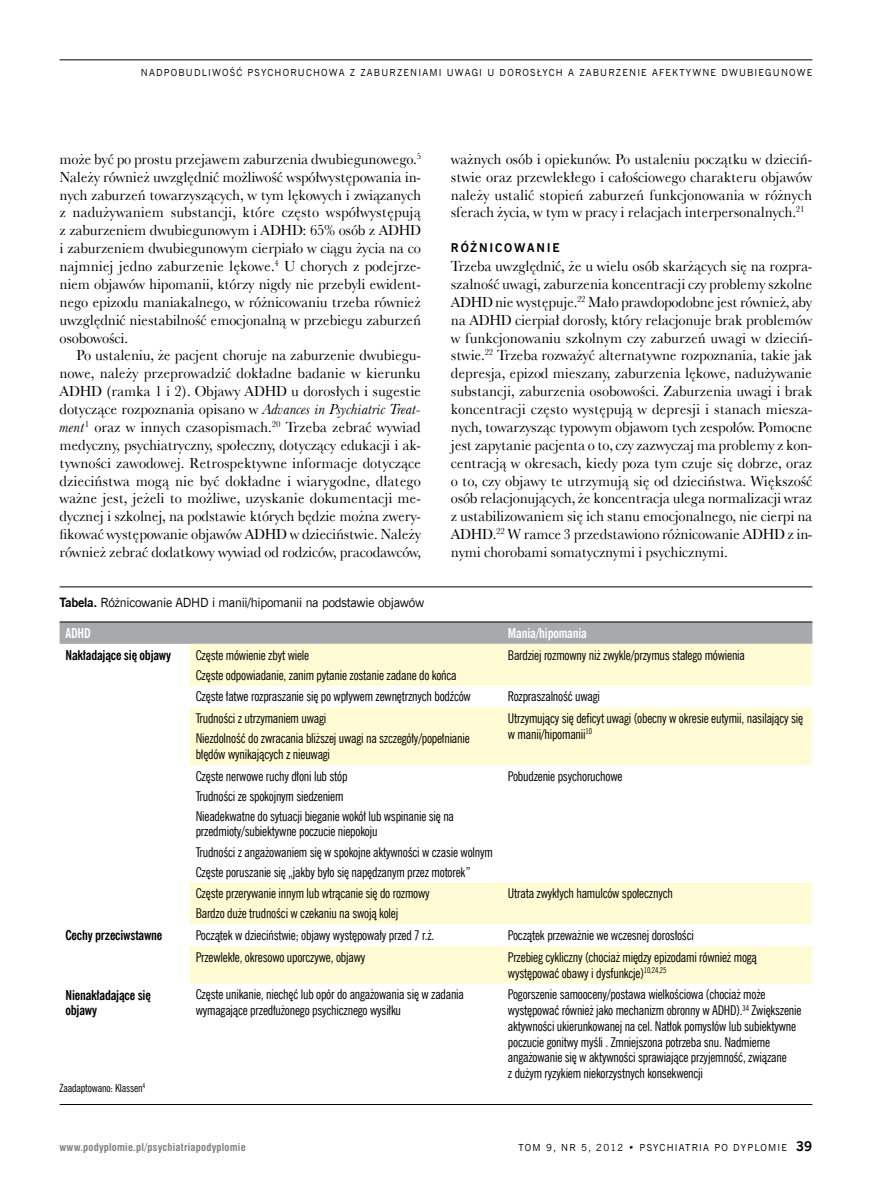
<style>
.page{position:relative;width:872px;height:1191px;background:#fff}
.page>*{position:absolute;margin:0;border:0;box-sizing:border-box;transform-origin:0 0}
.t1{font:15px/17.9px "Baskervlle 2 EU";letter-spacing:-.02em;color:#000;text-align:justify}
.t2{font:13.5px/15.8px "News Goth Cn EU";letter-spacing:-.015em;color:#000}
.t3{font:700 13.5px/15.8px "News Goth Cn EU";letter-spacing:-.015em;color:#000}
.t4{font:700 13.5px "News Goth Cn EU";letter-spacing:-.015em;color:#fff}
.t5{font:12.75px "News Goth EU";letter-spacing:-.02em;color:#000}
.t6{font:700 12px "News Goth EU";letter-spacing:.15em;color:#000}
.t7{font:11.25px "News Goth Cn EU";letter-spacing:-.015em;color:#000}
.t8{font:700 10.5px "Swis 721 Cn EU";letter-spacing:.02em;color:#808285}
.t9{font:9.75px "News Goth EU";letter-spacing:.12em;color:#000}
.s1{font-style:italic}
.s2{font-weight:700}
.s3{font-weight:700;font-size:13.5px}
</style>
<div class="page">
<hr style="left:60px;top:60px;width:752px;height:1px;background:#000">
<hr style="left:60px;top:1104px;width:752px;height:1px;background:#000">
<hr style="left:60px;top:586px;width:752px;height:1px;background:#000">
<svg style="left:60px;top:622px;width:752px;height:22px;background:#a4a6a8"></svg>
<svg style="left:190px;top:644px;width:622px;height:339px;fill:#fffcd5"></svg>
<hr style="left:60px;top:621px;width:130px;height:1px;background:#000">
<hr style="left:190px;top:621px;width:312px;height:1px;background:#000">
<hr style="left:502px;top:621px;width:310px;height:1px;background:#000">
<p class="t9" style="left:141px;top:67px;width:673px">NADPOBUDLIWOŚĆ PSYCHORUCHOWA Z ZABURZENIAMI UWAGI U DOROSŁYCH A ZABURZENIE AFEKTYWNE DWUBIEGUNOWE</p>
<p class="t1" style="left:60px;top:150px;width:363px">może być po prostu przejawem zaburzenia dwubiegunowego.<sup>5<br></sup>Należy również uwzględnić możliwość współwystępowania in&shy;nych zaburzeń towarzyszących, w tym lękowych i związanych z nadużywaniem substancji, które często współwystępują z zaburzeniem dwubiegunowym i ADHD: 65% osób z ADHD i zaburzeniem dwubiegunowym cierpiało w ciągu życia na co najmniej jedno zaburzenie lękowe.<sup>4</sup> U chorych z podejrze&shy;niem objawów hipomanii, którzy nigdy nie przebyli ewident&shy;nego epizodu maniakalnego, w różnicowaniu trzeba również uwzględnić niestabilność emocjonalną w przebiegu zaburzeń osobowości.</p>
<p class="t1" style="left:60px;top:346px;width:363px;text-indent:17px">Po ustaleniu, że pacjent choruje na zaburzenie dwubiegu&shy;nowe, należy przeprowadzić dokładne badanie w kierunku ADHD (ramka 1 i 2). Objawy ADHD u dorosłych i sugestie dotyczące rozpoznania opisano w <span class="s1">Advances in Psychiatric Treat&shy;ment</span><sup>1</sup> oraz w innych czasopismach.<sup>20</sup> Trzeba zebrać wywiad medyczny, psychiatryczny, społeczny, dotyczący edukacji i ak&shy;tywności zawodowej. Retrospektywne informacje dotyczące dzieciństwa mogą nie być dokładne i wiarygodne, dlatego ważne jest, jeżeli to możliwe, uzyskanie dokumentacji me&shy;dycznej i szkolnej, na podstawie których będzie można zwery&shy;fikować występowanie objawów ADHD w dzieciństwie. Należy również zebrać dodatkowy wywiad od rodziców, pracodawców,</p>
<p class="t1" style="left:451px;top:150px;width:363px">ważnych osób i opiekunów. Po ustaleniu początku w dzieciń&shy;stwie oraz przewlekłego i całościowego charakteru objawów należy ustalić stopień zaburzeń funkcjonowania w różnych sferach życia, w tym w pracy i relacjach interpersonalnych.<sup>21</sup></p>
<p class="t6" style="left:451px;top:240px;width:110px">RÓŻNICOWANIE</p>
<p class="t1" style="left:451px;top:257px;width:363px">Trzeba uwzględnić, że u wielu osób skarżących się na rozpra&shy;szalność uwagi, zaburzenia koncentracji czy problemy szkolne ADHD nie występuje.<sup>22</sup> Mało prawdopodobne jest również, aby na ADHD cierpiał dorosły, który relacjonuje brak problemów w funkcjonowaniu szkolnym czy zaburzeń uwagi w dzieciń&shy;stwie.<sup>22</sup> Trzeba rozważyć alternatywne rozpoznania, takie jak depresja, epizod mieszany, zaburzenia lękowe, nadużywanie substancji, zaburzenia osobowości. Zaburzenia uwagi i brak koncentracji często występują w depresji i stanach miesza&shy;nych, towarzysząc typowym objawom tych zespołów. Pomocne jest zapytanie pacjenta o to, czy zazwyczaj ma problemy z kon&shy;centracją w okresach, kiedy poza tym czuje się dobrze, oraz o to, czy objawy te utrzymują się od dzieciństwa. Większość osób relacjonujących, że koncentracja ulega normalizacji wraz z ustabilizowaniem się ich stanu emocjonalnego, nie cierpi na ADHD.<sup>22</sup> W ramce 3 przedstawiono różnicowanie ADHD z in&shy;nymi chorobami somatycznymi i psychicznymi.</p>
<p class="t5" style="left:60px;top:595px;width:366px"><span class="s2">Tabela.</span> Różnicowanie ADHD i manii/hipomanii na podstawie objawów</p>
<p class="t4" style="left:66px;top:624px;width:27px">ADHD</p>
<p class="t4" style="left:508px;top:624px;width:81px">Mania/hipomania</p>
<p class="t3" style="left:66px;top:647px;width:107px">Nakładające się objawy</p>
<p class="t2" style="left:196px;top:645px;width:262px;line-height:20px">Częste mówienie zbyt wiele<br>Częste odpowiadanie, zanim pytanie zostanie zadane do końca</p>
<p class="t2" style="left:508px;top:647px;width:238px">Bardziej rozmowny niż zwykle/przymus stałego mówienia</p>
<p class="t2" style="left:196px;top:689px;width:277px">Częste łatwe rozpraszanie się po wpływem zewnętrznych bodźców</p>
<p class="t2" style="left:508px;top:689px;width:94px">Rozpraszalność uwagi</p>
<p class="t2" style="left:196px;top:708px;width:276px;line-height:20px">Trudności z utrzymaniem uwagi<br>Niezdolność do zwracania bliższej uwagi na szczegóły/popełnianie</p>
<p class="t2" style="left:196px;top:746px;width:136px">błędów wynikających z nieuwagi</p>
<p class="t2" style="left:508px;top:710px;width:297px">Utrzymujący się deficyt uwagi (obecny w okresie eutymii, nasilający się w manii/hipomanii<sup>10</sup></p>
<p class="t2" style="left:196px;top:766px;width:260px;line-height:20px">Częste nerwowe ruchy dłoni lub stóp<br>Trudności ze spokojnym siedzeniem<br>Nieadekwatne do sytuacji bieganie wokół lub wspinanie się na</p>
<p class="t2" style="left:196px;top:822px;width:299px;line-height:20px">przedmioty/subiektywne poczucie niepokoju<br>Trudności z angażowaniem się w spokojne aktywności w czasie wolnym<br>Częste poruszanie się „jakby było się napędzanym przez motorek”</p>
<p class="t2" style="left:508px;top:768px;width:116px">Pobudzenie psychoruchowe</p>
<p class="t2" style="left:196px;top:883px;width:236px;line-height:20px">Częste przerywanie innym lub wtrącanie się do rozmowy<br>Bardzo duże trudności w czekaniu na swoją kolej</p>
<p class="t2" style="left:508px;top:886px;width:166px">Utrata zwykłych hamulców społecznych</p>
<p class="t3" style="left:66px;top:927px;width:98px">Cechy przeciwstawne</p>
<p class="t2" style="left:196px;top:927px;width:240px">Początek w dzieciństwie; objawy występowały przed 7 r.ż.</p>
<p class="t2" style="left:508px;top:927px;width:187px">Początek przeważnie we wczesnej dorosłości</p>
<p class="t2" style="left:196px;top:949px;width:171px">Przewlekłe, okresowo uporczywe, objawy</p>
<p class="t2" style="left:508px;top:949px;width:250px">Przebieg cykliczny (chociaż między epizodami również mogą występować obawy i dysfunkcje)<sup>10,24,25</sup></p>
<p class="t3" style="left:66px;top:987px;width:87px">Nienakładające się objawy</p>
<p class="t2" style="left:196px;top:987px;width:270px">Częste unikanie, niechęć lub opór do angażowania się w zadania wymagające przedłużonego psychicznego wysiłku</p>
<p class="t2" style="left:508px;top:987px;width:295px">Pogorszenie samooceny/postawa wielkościowa (chociaż może występować również jako mechanizm obronny w ADHD).<sup>34</sup> Zwiększenie aktywności ukierunkowanej na cel. Natłok pomysłów lub subiektywne poczucie gonitwy myśli . Zmniejszona potrzeba snu. Nadmierne angażowanie się w aktywności sprawiające przyjemność, związane<br>z dużym ryzykiem niekorzystnych konsekwencji</p>
<p class="t7" style="left:60px;top:1080px;width:87px">Zaadaptowano: Klassen<sup>4</sup></p>
<p class="t8" style="left:60px;top:1140px;width:188px">www.podyplomie.pl/psychiatriapodyplomie</p>
<p class="t9" style="left:518px;top:1141px;width:295px">TOM 9, NR 5, 2012 • PSYCHIATRIA PO DYPLOMIE <span class="s3">39</span></p>
</div>
